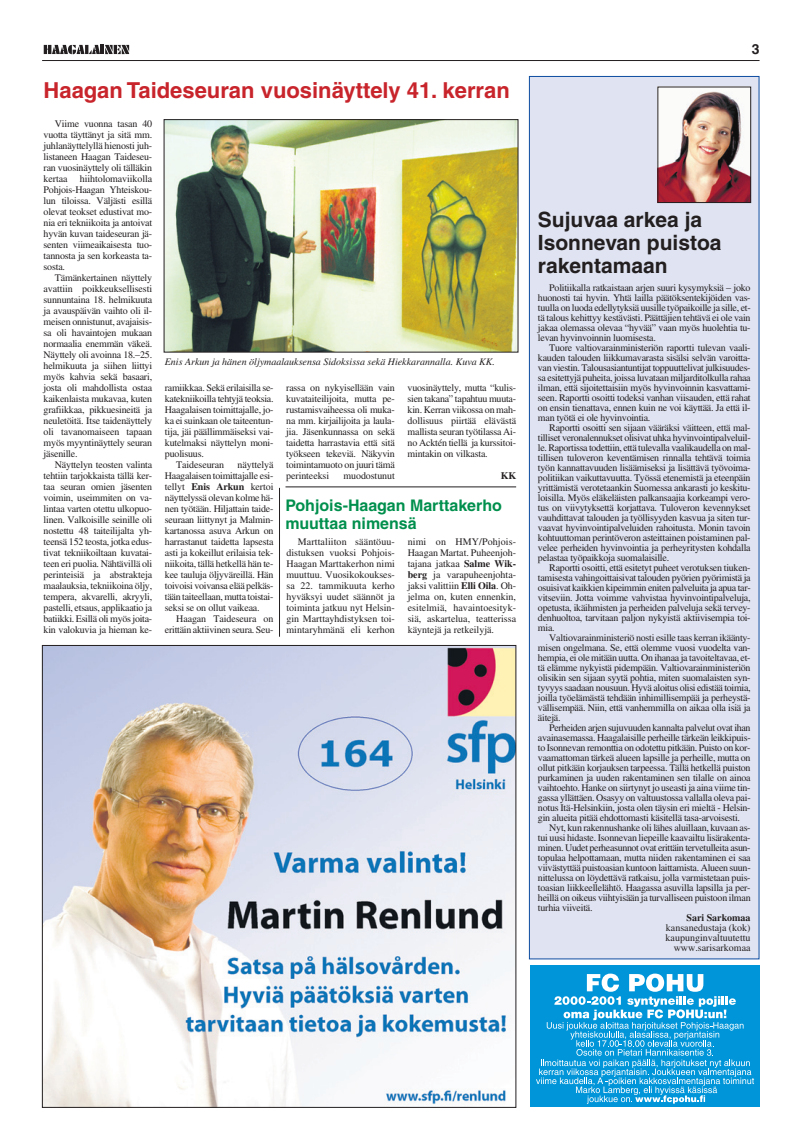
<style>
.page{position:relative;width:794px;height:1134px;background:#fff}
.page>*{position:absolute;margin:0;border:0;box-sizing:border-box;transform-origin:0 0}
.t1{font:700 22px "Helvetica";color:#c8242b}
.t2{font:700 21px/23px "Helvetica";color:#231f20}
.t3{font:700 16px/18px "Helvetica";color:#008f4d}
.t4{font:700 14px "Helvetica";color:#231f20}
.t5{font:10px/11px "Times";letter-spacing:-.02em;color:#231f20;text-align:justify}
.t6{font:italic 10px "Times";color:#231f20}
.t7{font:10px/10px "Times";color:#231f20;text-align:right}
.t8{font:700 10px "Times";color:#231f20}
.s1{font-weight:700}
</style>
<div class="page">
<svg style="left:44px;top:45px;width:85px;height:9px"></svg>
<hr style="left:42px;top:60px;width:717px;height:1px;background:#231f20">
<div style="left:529px;top:76px;width:230px;height:883px;background:#e0e4f2"></div>
<div style="left:529px;top:76px;width:230px;height:883px;border:1px solid #0d4da1"></div>
<img style="left:659px;top:89px;width:90px;height:112px">
<div style="left:657px;top:87px;width:94px;height:116px;border:1px solid #231f20"></div>
<div style="left:530px;top:965px;width:230px;height:142px;background:#0095d9"></div>
<svg style="left:536px;top:973px;width:218px;height:131px"></svg>
<img style="left:44px;top:647px;width:470px;height:459px">
<img style="left:166px;top:121px;width:350px;height:229px">
<div style="left:164px;top:119px;width:354px;height:233px;border:1px solid #231f20"></div>
<hr style="left:285px;top:486px;width:231px;height:1px;background:#231f20">
<hr style="left:279px;top:488px;width:1px;height:149px;background:#231f20">
<h1 class="t1" style="left:44px;top:82px;width:468px">Haagan Taideseuran vuosinäyttely 41. kerran</h1>
<p class="t5" style="left:44px;top:119px;width:110px;text-indent:11px">Viime vuonna tasan 40 vuotta täyttänyt ja sitä mm. juhlanäyttelyllä hienosti juh&shy;listaneen Haagan Taideseu&shy;ran vuosinäyttely oli tälläkin kertaa hiihtolomaviikolla Pohjois-Haagan Yhteiskou&shy;lun tiloissa. Väljästi esillä olevat teokset edustivat mo&shy;nia eri tekniikoita ja antoivat hyvän kuvan taideseuran jä&shy;senten viimeaikaisesta tuo&shy;tannosta ja sen korkeasta ta&shy;sosta.</p>
<p class="t5" style="left:44px;top:273px;width:110px;text-indent:11px">Tämänkertainen näyttely avattiin poikkeuksellisesti sunnuntaina 18. helmikuuta ja avauspäivän vaihto oli il&shy;meisen onnistunut, avajaisis&shy;sa oli havaintojen mukaan normaalia enemmän väkeä.<br>Näyttely oli avoinna 18.–25. helmikuuta ja siihen liittyi myös kahvia sekä basaari, josta oli mahdollista ostaa kaikenlaista mukavaa, kuten grafiikkaa, pikkuesineitä ja neuletöitä. Itse taidenäyttely oli tavanomaiseen tapaan myös myyntinäyttely seuran jäsenille.</p>
<p class="t5" style="left:44px;top:460px;width:110px;text-indent:11px">Näyttelyn teosten valinta tehtiin tarjokkaista tällä ker&shy;taa seuran omien jäsenten voimin, useimmiten on va&shy;lintaa varten otettu ulkopuo&shy;linen. Valkoisille seinille oli nostettu 48 taiteilijalta yh&shy;teensä 152 teosta, jotka edus&shy;tivat tekniikoiltaan kuvatai&shy;teen eri puolia. Nähtävillä oli perinteisiä ja abstrakteja maalauksia, tekniikoina öljy, tempera, akvarelli, akryyli, pastelli, etsaus, applikaatio ja batiikki. Esillä oli myös joita&shy;kin valokuvia ja hieman ke-</p>
<p class="t6" style="left:165px;top:358px;width:332px">Enis Arkun ja hänen öljymaalauksensa Sidoksissa sekä Hiekkarannalla. Kuva KK.</p>
<p class="t5" style="left:165px;top:383px;width:110px">ramiikkaa. Sekä erilaisilla se-</p>
<p class="t5" style="left:165px;top:394px;width:110px">katekniikoilla tehtyjä teoksia.</p>
<p class="t5" style="left:165px;top:405px;width:110px">Haagalaisen toimittajalle, jo-</p>
<p class="t5" style="left:165px;top:416px;width:110px">ka ei suinkaan ole taiteentun-</p>
<p class="t5" style="left:165px;top:427px;width:110px">tija, jäi päällimmäiseksi vai-</p>
<p class="t5" style="left:165px;top:438px;width:110px">kutelmaksi näyttelyn moni-</p>
<p class="t5" style="left:165px;top:449px;width:41px">puolisuus.</p>
<p class="t5" style="left:176px;top:460px;width:49px">Taideseuran</p>
<p class="t5" style="left:165px;top:460px;width:110px;text-indent:73px">näyttelyä Haagalaisen toimittajalle esi&shy;tellyt <span class="s1">Enis Arkun</span> kertoi näyttelyssä olevan kolme hä&shy;nen työtään. Hiljattain taide&shy;seuraan liittynyt ja Malmin&shy;kartanossa asuva Arkun on harrastanut taidetta lapsesta asti ja kokeillut erilaisia tek&shy;niikoita, tällä hetkellä hän te&shy;kee tauluja öljyväreillä. Hän toivoisi voivansa elää pelkäs&shy;tään taiteellaan, mutta toistai&shy;seksi se on ollut vaikeaa.</p>
<p class="t5" style="left:165px;top:614px;width:110px;text-align:right">Haagan Taideseura on erittäin aktiivinen seura. Seu-</p>
<p class="t5" style="left:286px;top:383px;width:110px">rassa on nykyisellään vain kuvataiteilijoita, mutta pe&shy;rustamisvaiheessa oli muka&shy;na mm. kirjailijoita ja laula&shy;jia. Jäsenkunnassa on sekä taidetta harrastavia että sitä työkseen tekeviä. Näkyvin toimintamuoto on juuri tämä perinteeksi</p>
<p class="t5" style="left:343px;top:471px;width:53px">muodostunut</p>
<p class="t5" style="left:407px;top:383px;width:110px">vuosinäyttely, mutta “kulis&shy;sien takana” tapahtuu muuta&shy;kin. Kerran viikossa on mah&shy;dollisuus piirtää elävästä mallista seuran työtilassa Ai&shy;no Acktén tiellä ja kurssitoi&shy;mintakin on vilkasta.</p>
<p class="t8" style="left:501px;top:472px;width:17px">KK</p>
<h3 class="t3" style="left:285px;top:498px;width:218px">Pohjois-Haagan Marttakerho muuttaa nimensä</h3>
<p class="t5" style="left:286px;top:537px;width:110px;text-indent:11px">Marttaliiton sääntöuu&shy;distuksen vuoksi Pohjois-Haagan Marttakerhon nimi muuttuu. Vuosikokoukses&shy;sa 22. tammikuuta kerho hyväksyi uudet säännöt ja toiminta jatkuu nyt Helsin&shy;gin Marttayhdistyksen toi&shy;mintaryhmänä eli kerhon</p>
<p class="t5" style="left:408px;top:537px;width:110px">nimi on HMY/Pohjois-Haagan Martat. Puheenjoh&shy;tajana jatkaa <span class="s1">Salme Wik&shy;berg</span> ja varapuheenjohta&shy;jaksi valittiin <span class="s1">Elli Oila</span>. Oh&shy;jelma on, kuten ennenkin, esitelmiä, havaintoesityk&shy;siä, askartelua, teatterissa käyntejä ja retkeilyjä.</p>
<h3 class="t4" style="left:751px;top:44px;width:9px">3</h3>
<h2 class="t2" style="left:538px;top:210px;width:185px">Sujuvaa arkea ja<br>Isonnevan puistoa rakentamaan</h2>
<p class="t5" style="left:538px;top:283px;width:214px;line-height:10px;text-indent:11px">Politiikalla ratkaistaan arjen suuri kysymyksiä – joko huonosti tai hyvin. Yhtä lailla päätöksentekijöiden vas&shy;tuulla on luoda edellytyksiä uusille työpaikoille ja sille, et&shy;tä talous kehittyy kestävästi. Päättäjien tehtävä ei ole vain jakaa olemassa olevaa “hyvää” vaan myös huolehtia tu&shy;levan hyvinvoinnin luomisesta.</p>
<p class="t5" style="left:538px;top:343px;width:214px;line-height:10px;text-indent:11px">Tuore valtiovarainministeriön raportti tulevan vaali&shy;kauden talouden liikkumavarasta sisälsi selvän varoitta&shy;van viestin. Talousasiantuntijat toppuuttelivat julkisuudes&shy;sa esitettyjä puheita, joissa luvataan miljarditolkulla rahaa ilman, että sijoitettaisiin myös hyvinvoinnin kasvattami&shy;seen. Raportti osoitti todeksi vanhan viisauden, että rahat on ensin tienattava, ennen kuin ne voi käyttää. Ja että il&shy;man työtä ei ole hyvinvointia.</p>
<p class="t5" style="left:538px;top:423px;width:214px;line-height:10px;text-indent:11px">Raportti osoitti sen sijaan vääräksi väitteen, että mal&shy;tilliset veronalennukset olisivat uhka hyvinvointipalveluil&shy;le. Raportissa todettiin, että tulevalla vaalikaudella on mal&shy;tillisen tuloveron keventämisen rinnalla tehtävä toimia työn kannattavuuden lisäämiseksi ja lisättävä työvoima&shy;politiikan vaikuttavuutta. Työssä etenemistä ja eteenpäin yrittämistä verotetaankin Suomessa ankarasti jo keskitu&shy;loisilla. Myös eläkeläisten palkansaajia korkeampi vero&shy;tus on viivytyksettä korjattava. Tuloveron kevennykset vauhdittavat talouden ja työllisyyden kasvua ja siten tur&shy;vaavat hyvinvointipalveluiden rahoitusta. Monin tavoin kohtuuttoman perintöveron asteittainen poistaminen pal&shy;velee perheiden hyvinvointia ja perheyritysten kohdalla pelastaa työpaikkoja suomalaisille.</p>
<p class="t5" style="left:538px;top:563px;width:214px;line-height:10px;text-indent:11px">Raportti osoitti, että esitetyt puheet verotuksen tiuken&shy;tamisesta vahingoittaisivat talouden pyörien pyörimistä ja osuisivat kaikkien kipeimmin eniten palveluita ja apua tar&shy;vitseviin. Jotta voimme vahvistaa hyvinvointipalveluja, opetusta, ikäihmisten ja perheiden palveluja sekä tervey&shy;denhuoltoa, tarvitaan paljon nykyistä aktiivisempia toi&shy;mia.</p>
<p class="t5" style="left:538px;top:633px;width:214px;line-height:10px;text-indent:11px">Valtiovarainministeriö nosti esille taas kerran ikäänty&shy;misen ongelmana. Se, että olemme vuosi vuodelta van&shy;hempia, ei ole mitään uutta. On ihanaa ja tavoiteltavaa, et&shy;tä elämme nykyistä pidempään. Valtiovarainministeriön olisikin sen sijaan syytä pohtia, miten suomalaisten syn&shy;tyvyys saadaan nousuun. Hyvä aloitus olisi edistää toimia, joilla työelämästä tehdään inhimillisempää ja perheystä&shy;vällisempää. Niin, että vanhemmilla on aikaa olla isiä ja äitejä.</p>
<p class="t5" style="left:538px;top:723px;width:214px;line-height:10px;text-indent:11px">Perheiden arjen sujuvuuden kannalta palvelut ovat ihan avainasemassa. Haagalaisille perheille tärkeän leikkipuis&shy;to Isonnevan remonttia on odotettu pitkään. Puisto on kor&shy;vaamattoman tärkeä alueen lapsille ja perheille, mutta on ollut pitkään korjauksen tarpeessa. Tällä hetkellä puiston purkaminen ja uuden rakentaminen sen tilalle on ainoa vaihtoehto. Hanke on siirtynyt jo useasti ja aina viime tin&shy;gassa yllättäen. Osasyy on valtuustossa vallalla oleva pai&shy;notus Itä-Helsinkiin, josta olen täysin eri mieltä - Helsin&shy;gin alueita pitää ehdottomasti käsitellä tasa-arvoisesti.</p>
<p class="t5" style="left:538px;top:823px;width:214px;line-height:10px;text-indent:11px">Nyt, kun rakennushanke oli lähes aluillaan, kuvaan as&shy;tui uusi hidaste. Isonnevan liepeille kaavailtu lisärakenta&shy;minen. Uudet perheasunnot ovat erittäin tervetulleita asun&shy;topulaa helpottamaan, mutta niiden rakentaminen ei saa viivästyttää puistoasian kuntoon laittamista. Alueen suun&shy;nittelussa on löydettävä ratkaisu, jolla varmistetaan puis&shy;toasian liikkeellelähtö. Haagassa asuvilla lapsilla ja per&shy;heillä on oikeus viihtyisään ja turvalliseen puistoon ilman turhia viiveitä.</p>
<p class="t8" style="left:686px;top:914px;width:66px">Sari Sarkomaa</p>
<p class="t7" style="left:665px;top:923px;width:86px">kansanedustaja (kok) kaupunginvaltuutettu www.sarisarkomaa</p>
</div>
